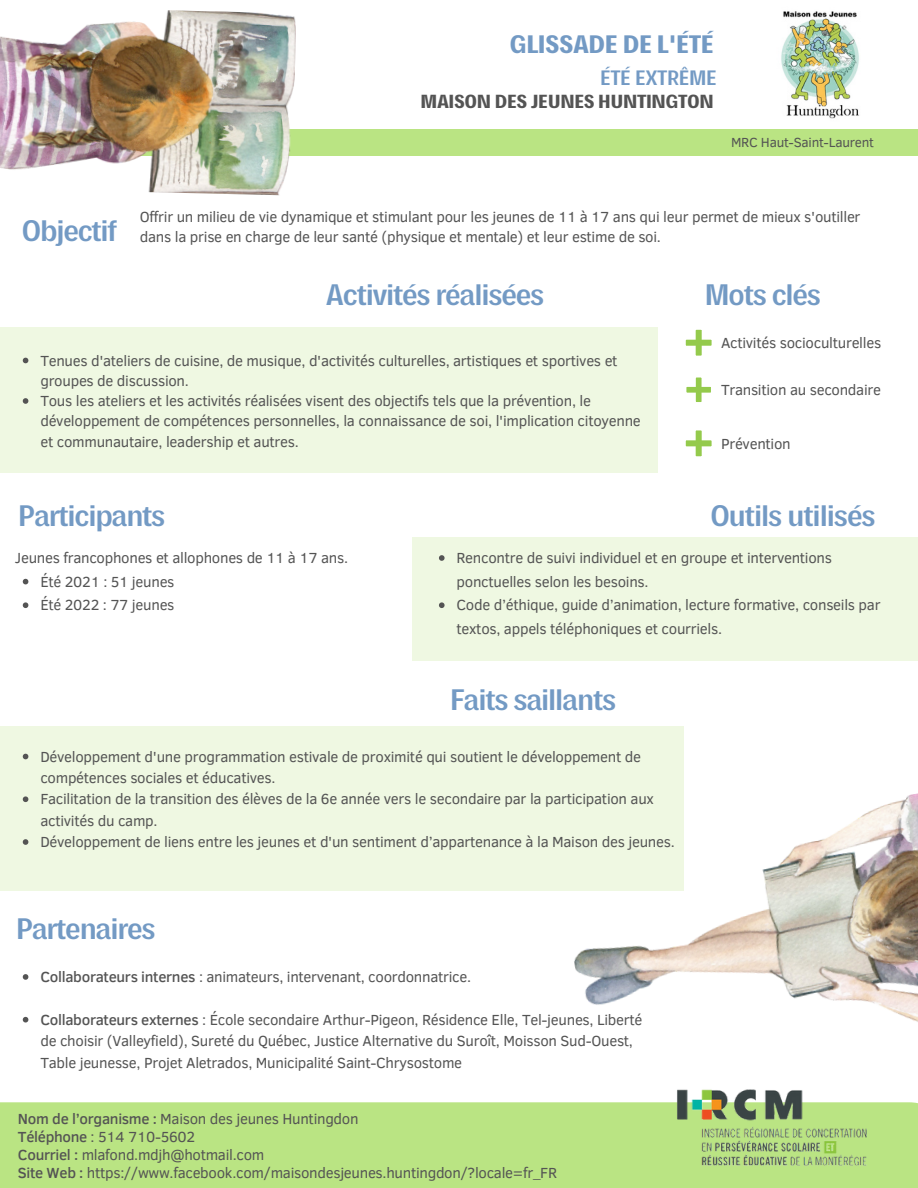
<style>
.page{position:relative;width:918px;height:1188px;background:#fff}
.page>*{position:absolute;margin:0;border:0;box-sizing:border-box;transform-origin:0 0}
.t1{font:700 30px "Polarity";letter-spacing:-.04em;color:#739ac4}
.t2{font:900 25.5px "Polarity";letter-spacing:-.02em;color:#739ac4}
.t3{font:700 21px "Polarity";letter-spacing:-.02em;color:#739ac4}
.t4{font:900 19.2px "Polarity";letter-spacing:-.02em;color:#545454}
.t5{font:15px/20.2px "Clear Sans";letter-spacing:-.02em;color:#545454}
.t6{font:13.5px "Clear Sans";letter-spacing:-.02em;color:#545454}
.s1{font-weight:500}
</style>
<div class="page">
<svg style="left:685px;top:329px;width:27px;height:27px"></svg>
<svg style="left:686px;top:377px;width:25px;height:25px"></svg>
<svg style="left:685px;top:430px;width:27px;height:27px"></svg>
<div style="left:0;top:129px;width:918px;height:27px;background:#bae483"></div>
<div style="left:0;top:327px;width:658px;height:145px;background:#eff8e2"></div>
<div style="left:412px;top:537px;width:506px;height:123px;background:#eff8e2"></div>
<div style="left:0;top:727px;width:684px;height:164px;background:#eff8e2"></div>
<div style="left:0;top:1102px;width:918px;height:86px;background:#bae483"></div>
<img style="left:665px;top:1093px;width:223px;height:73px">
<img style="left:0;top:10px;width:296px;height:186px">
<img style="left:574px;top:793px;width:344px;height:300px">
<img style="left:781px;top:11px;width:78px;height:108px">
<svg style="left:23px;top:358px;width:5px;height:5px"></svg>
<svg style="left:23px;top:398px;width:5px;height:6px"></svg>
<svg style="left:23px;top:579px;width:5px;height:5px"></svg>
<svg style="left:23px;top:602px;width:5px;height:6px"></svg>
<svg style="left:23px;top:754px;width:5px;height:5px"></svg>
<svg style="left:23px;top:796px;width:5px;height:6px"></svg>
<svg style="left:23px;top:839px;width:5px;height:6px"></svg>
<svg style="left:23px;top:974px;width:5px;height:6px"></svg>
<svg style="left:23px;top:1017px;width:5px;height:6px"></svg>
<svg style="left:439px;top:555px;width:6px;height:6px"></svg>
<svg style="left:439px;top:602px;width:6px;height:6px"></svg>
<p class="t2" style="left:510px;top:28px;width:206px">GLISSADE DE L'ÉTÉ</p>
<p class="t3" style="left:600px;top:64px;width:118px">ÉTÉ EXTRÊME</p>
<p class="t4" style="left:421px;top:88px;width:295px">MAISON DES JEUNES HUNTINGTON</p>
<p class="t6" style="left:731px;top:133px;width:144px">MRC Haut-Saint-Laurent</p>
<p class="t1" style="left:21px;top:210px;width:97px">Objectif</p>
<p class="t5" style="left:140px;top:206px;width:722px">Offrir un milieu de vie dynamique et stimulant pour les jeunes de 11 à 17 ans qui leur permet de mieux s'outiller dans la prise en charge de leur santé (physique et mentale) et leur estime de soi.</p>
<p class="t1" style="left:326px;top:274px;width:220px">Activités réalisées</p>
<p class="t1" style="left:705px;top:274px;width:118px">Mots clés</p>
<p class="t5" style="left:721px;top:332px;width:162px">Activités socioculturelles</p>
<p class="t5" style="left:40px;top:349px;width:579px">Tenues d'ateliers de cuisine, de musique, d'activités culturelles, artistiques et sportives et groupes de discussion.</p>
<p class="t5" style="left:40px;top:390px;width:602px">Tous les ateliers et les activités réalisées visent des objectifs tels que la prévention, le développement de compétences personnelles, la connaissance de soi, l'implication citoyenne et communautaire, leadership et autres.</p>
<p class="t1" style="left:18px;top:496px;width:149px">Participants</p>
<p class="t5" style="left:721px;top:379px;width:161px">Transition au secondaire</p>
<p class="t5" style="left:721px;top:433px;width:71px">Prévention</p>
<p class="t1" style="left:710px;top:496px;width:167px">Outils utilisés</p>
<p class="t5" style="left:15px;top:547px;width:335px">Jeunes francophones et allophones de 11 à 17 ans.</p>
<p class="t5" style="left:40px;top:571px;width:136px">Été 2021 : 51 jeunes</p>
<p class="t5" style="left:40px;top:594px;width:136px">Été 2022 : 77 jeunes</p>
<p class="t5" style="left:457px;top:545px;width:377px;line-height:23.7px">Rencontre de suivi individuel et en groupe et interventions ponctuelles selon les besoins.</p>
<p class="t5" style="left:457px;top:592px;width:426px;line-height:23.7px">Code d’éthique, guide d’animation, lecture formative, conseils par textos, appels téléphoniques et courriels.</p>
<p class="t1" style="left:450px;top:680px;width:168px">Faits saillants</p>
<p class="t5" style="left:40px;top:745px;width:602px;line-height:21.3px">Développement d'une programmation estivale de proximité qui soutient le développement de compétences sociales et éducatives.</p>
<p class="t5" style="left:40px;top:788px;width:615px;line-height:21.3px">Facilitation de la transition des élèves de la 6e année vers le secondaire par la participation aux activités du camp.</p>
<p class="t5" style="left:40px;top:831px;width:636px">Développement de liens entre les jeunes et d'un sentiment d’appartenance à la Maison des jeunes.</p>
<p class="t1" style="left:16px;top:909px;width:141px">Partenaires</p>
<p class="t5" style="left:40px;top:966px;width:432px"><span class="s1">Collaborateurs internes</span> : animateurs, intervenant, coordonnatrice.</p>
<p class="t5" style="left:40px;top:1008px;width:603px;line-height:21.3px"><span class="s1">Collaborateurs externes</span> : École secondaire Arthur-Pigeon, Résidence Elle, Tel-jeunes, Liberté de choisir (Valleyfield), Sureté du Québec, Justice Alternative du Suroît, Moisson Sud-Ouest,<br>Table jeunesse, Projet Aletrados, Municipalité Saint-Chrysostome</p>
<p class="t5" style="left:18px;top:1108px;width:342px"><span class="s1">Nom de l’organisme :</span> Maison des jeunes Huntingdon</p>
<p class="t5" style="left:18px;top:1126px;width:179px"><span class="s1">Téléphone</span> : 514 710-5602</p>
<p class="t5" style="left:18px;top:1144px;width:248px"><span class="s1">Courriel :</span> mlafond.mdjh@hotmail.com</p>
<p class="t5" style="left:18px;top:1162px;width:541px"><span class="s1">Site Web :</span> https://www.facebook.com/maisondesjeunes.huntingdon/?locale=fr_FR</p>
</div>
